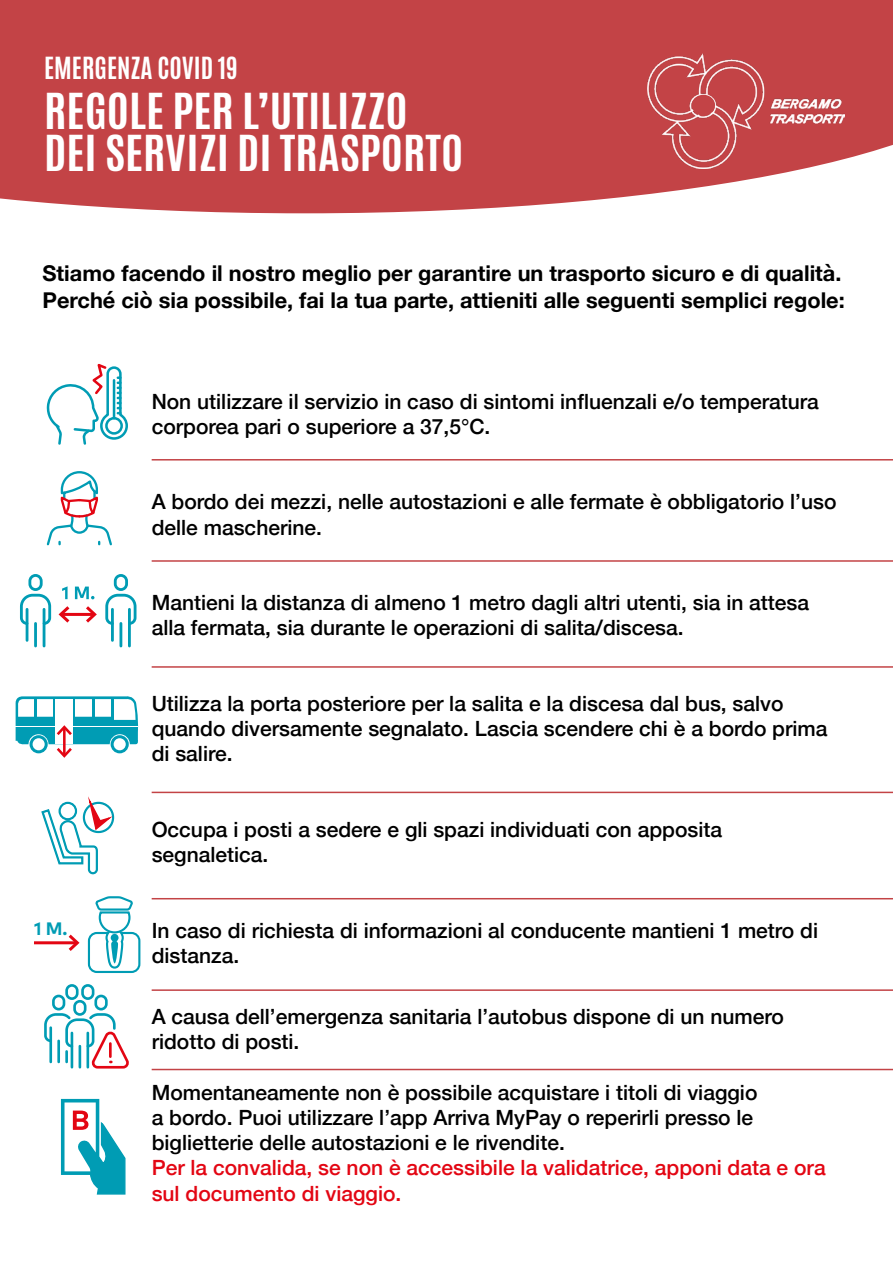
<style>
.page{position:relative;width:893px;height:1263px;background:#fff}
.page>*{position:absolute;margin:0;border:0;box-sizing:border-box;transform-origin:0 0}
.t1{font:700 41.4px/42px "Antonio";color:#fff;scale:1.1 1}
.t2{font:700 25.5px "Antonio";color:#fff}
.t3{font:700 21.75px/27px "Helvetica Neue";color:#000}
.t4{font:500 21px/25.2px "Helvetica Neue";color:#000}
.t5{font:500 21px/25.2px "Helvetica Neue";color:#e30613}
.t6{font:700 18px "Mark Pro";color:#009cb4}
</style>
<div class="page">
<svg style="left:0;top:0;width:893px;height:213px;background:#c75154"></svg>
<svg style="left:47px;top:364px;width:81px;height:81px"></svg>
<div style="left:28px;top:574px;width:15px;height:17px;border:3px solid #009cb4;border-radius:6px"></div>
<hr style="left:26px;top:609px;width:2px;height:31px;background:#009cb4">
<hr style="left:43px;top:609px;width:2px;height:37px;background:#009cb4">
<hr style="left:34px;top:623px;width:3px;height:23px;background:#009cb4">
<div style="left:114px;top:574px;width:14px;height:17px;border:3px solid #009cb4;border-radius:6px"></div>
<hr style="left:111px;top:609px;width:3px;height:31px;background:#009cb4">
<hr style="left:128px;top:609px;width:3px;height:37px;background:#009cb4">
<hr style="left:119px;top:623px;width:3px;height:23px;background:#009cb4">
<svg style="left:20px;top:586px;width:117px;height:40px"></svg>
<svg style="left:41px;top:796px;width:74px;height:79px"></svg>
<svg style="left:15px;top:696px;width:124px;height:62px"></svg>
<svg style="left:46px;top:471px;width:66px;height:75px"></svg>
<hr style="left:34px;top:941px;width:43px;height:3px;background:#e30613">
<svg style="left:65px;top:896px;width:76px;height:77px"></svg>
<div style="left:73px;top:1000px;width:13px;height:16px;border:3px solid #009cb4;border-radius:5px"></div>
<div style="left:52px;top:995px;width:13px;height:15px;border:3px solid #009cb4;border-radius:5px"></div>
<div style="left:94px;top:995px;width:14px;height:15px;border:3px solid #009cb4;border-radius:5px"></div>
<div style="left:81px;top:984px;width:13px;height:16px;border:3px solid #009cb4;border-radius:5px"></div>
<div style="left:65px;top:984px;width:14px;height:16px;border:3px solid #009cb4;border-radius:5px"></div>
<svg style="left:44px;top:1012px;width:85px;height:57px"></svg>
<hr style="left:152px;top:459px;width:741px;height:1px;background:#c34346">
<hr style="left:152px;top:560px;width:741px;height:2px;background:#c34346">
<hr style="left:152px;top:666px;width:741px;height:2px;background:#c34346">
<hr style="left:152px;top:792px;width:741px;height:1px;background:#c34346">
<hr style="left:152px;top:898px;width:741px;height:1px;background:#c34346">
<hr style="left:152px;top:989px;width:741px;height:2px;background:#c34346">
<hr style="left:152px;top:1069px;width:741px;height:1px;background:#c34346">
<svg style="left:60px;top:1098px;width:66px;height:97px"></svg>
<img style="left:648px;top:53px;width:197px;height:115px">
<div style="left:692px;top:95px;width:23px;height:21px;background:#c34346;border-radius:50%"></div>
<p class="t2" style="left:44px;top:49px;width:195px">EMERGENZA COVID 19</p>
<h1 class="t1" style="left:44px;top:91px;width:383px">REGOLE PER L’UTILIZZO<br>DEI SERVIZI DI TRASPORTO</h1>
<p class="t3" style="left:43px;top:260px;width:804px">Stiamo facendo il nostro meglio per garantire un trasporto sicuro e di qualità.<br>Perché ciò sia possibile, fai la tua parte, attieniti alle seguenti semplici regole:</p>
<p class="t4" style="left:152px;top:387px;width:669px">Non utilizzare il servizio in caso di sintomi influenzali e/o temperatura corporea pari o superiore a 37,5°C.</p>
<p class="t4" style="left:152px;top:488px;width:686px">A bordo dei mezzi, nelle autostazioni e alle fermate è obbligatorio l’uso delle mascherine.</p>
<p class="t4" style="left:152px;top:588px;width:659px">Mantieni la distanza di almeno 1 metro dagli altri utenti, sia in attesa alla fermata, sia durante le operazioni di salita/discesa.</p>
<p class="t4" style="left:152px;top:689px;width:677px">Utilizza la porta posteriore per la salita e la discesa dal bus, salvo quando diversamente segnalato. Lascia scendere chi è a bordo prima di salire.</p>
<p class="t6" style="left:34px;top:914px;width:35px">1 M.</p>
<p class="t4" style="left:152px;top:815px;width:572px">Occupa i posti a sedere e gli spazi individuati con apposita segnaletica.</p>
<p class="t4" style="left:152px;top:916px;width:668px">In caso di richiesta di informazioni al conducente mantieni 1 metro di distanza.</p>
<p class="t4" style="left:152px;top:1002px;width:634px">A causa dell’emergenza sanitaria l’autobus dispone di un numero ridotto di posti.</p>
<p class="t4" style="left:152px;top:1078px;width:607px">Momentaneamente non è possibile acquistare i titoli di viaggio a bordo. Puoi utilizzare l’app Arriva MyPay o reperirli presso le biglietterie delle autostazioni e le rivendite.</p>
<p class="t5" style="left:152px;top:1154px;width:675px">Per la convalida, se non è accessibile la validatrice, apponi data e ora sul documento di viaggio.</p>
</div>
